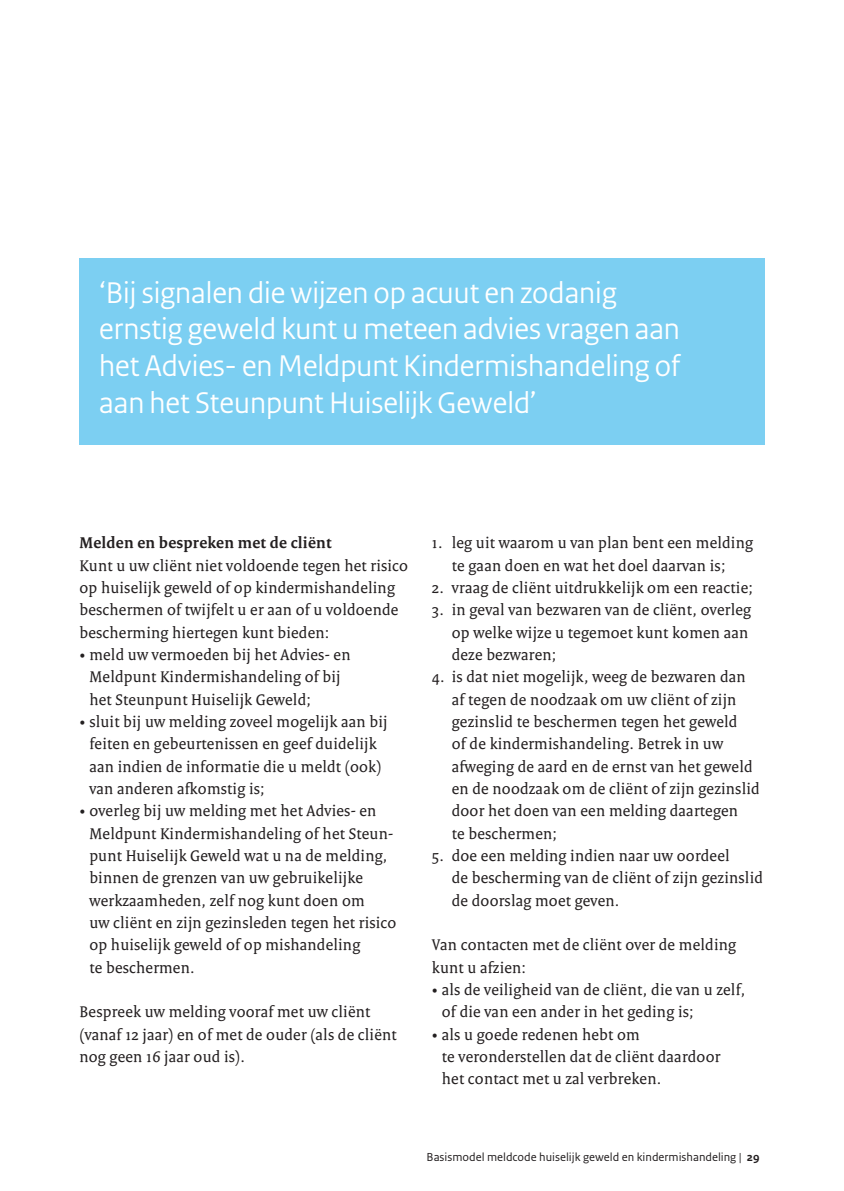
<style>
.page{position:relative;width:844px;height:1191px;background:#fff}
.page>*{position:absolute;margin:0;border:0;box-sizing:border-box;transform-origin:0 0}
.t1{font:31.5px/36.8px "Rijksoverheid Sans Heading";color:#fff}
.t2{font:16.62px/22.4px "Rijksoverheid Serif";letter-spacing:.015em;color:#231f20}
.t3{font:700 16.62px "Rijksoverheid Serif";letter-spacing:.015em;color:#231f20}
.t4{font:12.25px "Rijksoverheid Sans Text";color:#231f20}
.s1{font-weight:700}
</style>
<div class="page">
<div style="left:79px;top:258px;width:685px;height:187px;background:#7ccff2"></div>
<h1 class="t1" style="left:99px;top:274px;width:582px">‘Bij signalen die wijzen op acuut en zodanig ernstig geweld kunt u meteen advies vragen aan het Advies- en Meldpunt Kindermishandeling of aan het Steunpunt Huiselijk Geweld’</h1>
<p class="t3" style="left:79px;top:533px;width:254px">Melden en bespreken met de cliënt</p>
<p class="t2" style="left:79px;top:554px;width:330px">Kunt u uw cliënt niet voldoende tegen het risico op huiselijk geweld of op kindermishandeling beschermen of twijfelt u er aan of u voldoende bescherming hiertegen kunt bieden:</p>
<p class="t2" style="left:89px;top:643px;width:262px;text-indent:-10px">• meld uw vermoeden bij het Advies- en<br>Meldpunt Kindermishandeling of bij het Steunpunt Huiselijk Geweld;</p>
<p class="t2" style="left:89px;top:710px;width:299px;text-indent:-10px">• sluit bij uw melding zoveel mogelijk aan bij feiten en gebeurtenissen en geef duidelijk aan indien de informatie die u meldt (ook) van anderen afkomstig is;</p>
<p class="t2" style="left:89px;top:799px;width:308px;text-indent:-10px">• overleg bij uw melding met het Advies- en Meldpunt Kindermishandeling of het Steun&shy;punt Huiselijk Geweld wat u na de melding, binnen de grenzen van uw gebruikelijke werkzaamheden, zelf nog kunt doen om<br>uw cliënt en zijn gezinsleden tegen het risico op huiselijk geweld of op mishandeling<br>te beschermen.</p>
<p class="t2" style="left:79px;top:1000px;width:319px">Bespreek uw melding vooraf met uw cliënt (vanaf 12 jaar) en of met de ouder (als de cliënt nog geen 16 jaar oud is).</p>
<p class="t2" style="left:432px;top:532px;width:322px;text-align:center">1. leg uit waarom u van plan bent een melding te gaan doen en wat het doel daarvan is;</p>
<p class="t2" style="left:432px;top:576px;width:322px">2. vraag de cliënt uitdrukkelijk om een reactie;</p>
<p class="t2" style="left:451px;top:599px;width:301px;text-indent:-20px">3. in geval van bezwaren van de cliënt, overleg op welke wijze u tegemoet kunt komen aan deze bezwaren;</p>
<p class="t2" style="left:451px;top:666px;width:309px;text-indent:-20px">4. is dat niet mogelijk, weeg de bezwaren dan af tegen de noodzaak om uw cliënt of zijn gezinslid te beschermen tegen het geweld<br>of de kindermishandeling. Betrek in uw afweging de aard en de ernst van het geweld en de noodzaak om de cliënt of zijn gezinslid door het doen van een melding daartegen<br>te beschermen;</p>
<p class="t2" style="left:451px;top:844px;width:312px;text-indent:-20px">5. doe een melding indien naar uw oordeel<br>de bescherming van de cliënt of zijn gezinslid de doorslag moet geven.</p>
<p class="t2" style="left:432px;top:933px;width:305px">Van contacten met de cliënt over de melding kunt u afzien:</p>
<p class="t2" style="left:441px;top:978px;width:305px;text-indent:-10px">• als de veiligheid van de cliënt, die van u zelf, of die van een ander in het geding is;</p>
<p class="t2" style="left:441px;top:1023px;width:280px;text-indent:-10px">• als u goede redenen hebt om<br>te veronderstellen dat de cliënt daardoor het contact met u zal verbreken.</p>
<p class="t4" style="left:426px;top:1150px;width:334px">Basismodel meldcode huiselijk geweld en kindermishandeling | <span class="s1">29</span></p>
</div>
